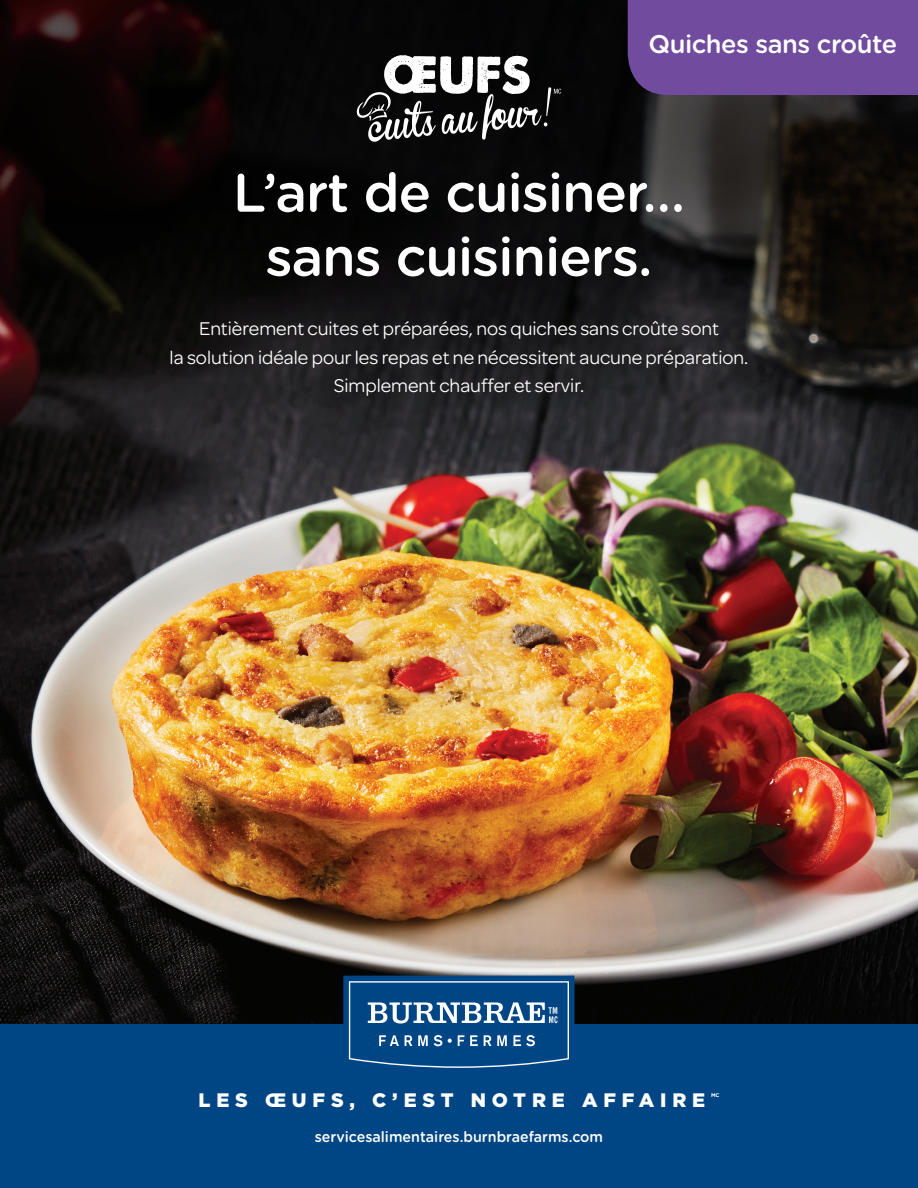
<style>
.page{position:relative;width:918px;height:1188px;background:#fff}
.page>*{position:absolute;margin:0;border:0;box-sizing:border-box;transform-origin:0 0}
.t1{font:500 54px/64.1px "Gotham Rounded";letter-spacing:-.02em;color:#fff;text-align:center}
.t2{font:500 25.5px "Gotham Rounded";letter-spacing:-.02em;color:#fff}
.t3{font:19.65px/28.3px "Omnes";color:#fff;text-align:center}
.t4{font:900 19.5px "Gotham HTF";letter-spacing:.3em;color:#fff}
.t5{font:500 15px "Gotham Rounded";color:#fff;scale:.95 1}
.t6{font:700 5.25px "Gotham HTF";color:#fff}
</style>
<div class="page">
<img style="left:0;top:348px;width:918px;height:676px">
<svg style="left:0;top:0;width:918px;height:348px;background:#100d0c"></svg>
<div style="left:0;top:1024px;width:918px;height:164px;background:#004684"></div>
<svg style="left:343px;top:976px;width:231px;height:92px"></svg>
<div style="left:163px;top:314px;width:592px;height:89px;background:#231f20;opacity:.75"></div>
<svg style="left:356px;top:55px;width:205px;height:87px"></svg>
<div style="left:628px;top:0;width:290px;height:95px;background:#704b9e"></div>
<p class="t2" style="left:649px;top:26px;width:250px">Quiches sans croûte</p>
<h1 class="t1" style="left:233px;top:158px;width:454px">L’art de cuisiner… sans cuisiniers.</h1>
<p class="t3" style="left:170px;top:313px;width:580px">Entièrement cuites et préparées, nos quiches sans croûte sont<br>la solution idéale pour les repas et ne nécessitent aucune préparation.<br>Simplement chauffer et servir.</p>
<p class="t4" style="left:198px;top:1089px;width:508px">LES ŒUFS, C’EST NOTRE AFFAIRE</p>
<p class="t6" style="left:711px;top:1092px;width:10px">MC</p>
<p class="t5" style="left:315px;top:1126px;width:305px">servicesalimentaires.burnbraefarms.com</p>
</div>
